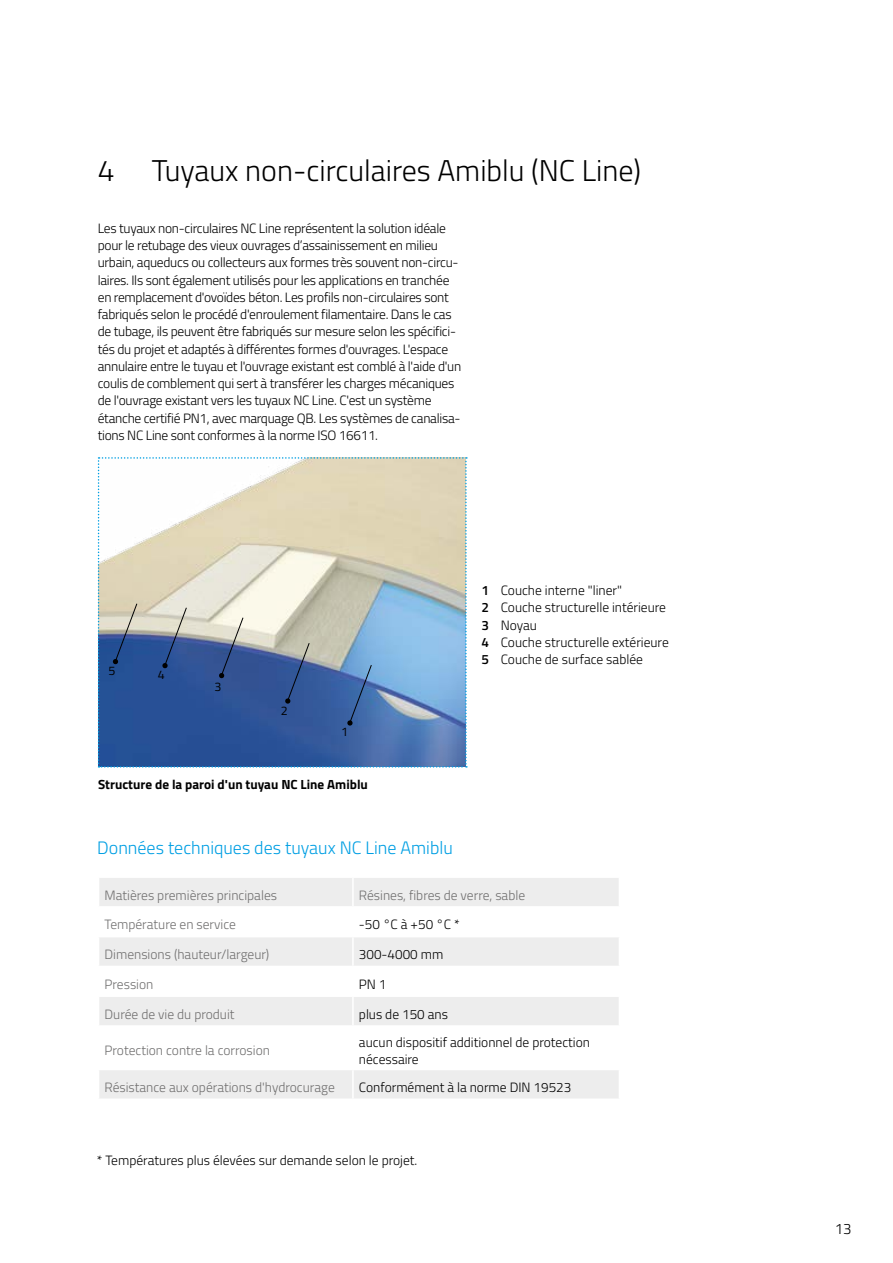
<style>
.page{position:relative;width:893px;height:1263px;background:#fff}
.page>*{position:absolute;margin:0;border:0;box-sizing:border-box;transform-origin:0 0}
.t1{font:300 30px "Titillium Web";color:#000}
.t2{font:300 18px "Titillium Web";color:#009fe3}
.t3{font:300 15px "Titillium Web";color:#000}
.t4{font:300 13.5px/17.2px "Titillium Web";letter-spacing:-.02em;color:#000}
.t5{font:300 13.5px/17.2px "Titillium Web";color:#000}
.t6{font:300 13.5px "Titillium Web";color:#706f6f}
.t7{font:700 13.2px "Titillium Web";color:#000}
.t8{font:12.45px "Titillium Web";color:#000}
.s1{font-weight:600}
</style>
<div class="page">
<svg style="left:98px;top:457px;width:369px;height:311px;background:#9eadbc"></svg>
<div style="left:99px;top:1070px;width:520px;height:28px;background:#ededed"></div>
<hr style="left:352px;top:1070px;width:2px;height:28px;background:#fff">
<svg style="left:99px;top:878px;width:520px;height:147px"></svg>
<h1 class="t1" style="left:98px;top:149px;width:545px">4 Tuyaux non-circulaires Amiblu (NC Line)</h1>
<p class="t4" style="left:98px;top:219px;width:365px">Les tuyaux non-circulaires NC Line représentent la solution idéale pour le retubage des vieux ouvrages d’assainissement en milieu urbain, aqueducs ou collecteurs aux formes très souvent non-circu&shy;laires. Ils sont également utilisés pour les applications en tranchée en remplacement d'ovoïdes béton. Les profils non-circulaires sont fabriqués selon le procédé d'enroulement filamentaire. Dans le cas de tubage, ils peuvent être fabriqués sur mesure selon les spécifici&shy;tés du projet et adaptés à différentes formes d'ouvrages. L'espace annulaire entre le tuyau et l'ouvrage existant est comblé à l'aide d'un coulis de comblement qui sert à transférer les charges mécaniques de l'ouvrage existant vers les tuyaux NC Line. C'est un système étanche certifié PN1, avec marquage QB. Les systèmes de canalisa&shy;tions NC Line sont conformes à la norme ISO 16611.</p>
<p class="t8" style="left:108px;top:661px;width:8px">5</p>
<p class="t8" style="left:158px;top:666px;width:8px">4</p>
<p class="t8" style="left:215px;top:678px;width:8px">3</p>
<p class="t8" style="left:281px;top:701px;width:8px">2</p>
<p class="t8" style="left:341px;top:723px;width:8px">1</p>
<p class="t7" style="left:98px;top:775px;width:271px">Structure de la paroi d'un tuyau NC Line Amiblu</p>
<h2 class="t2" style="left:97px;top:835px;width:357px">Données techniques des tuyaux NC Line Amiblu</h2>
<p class="t5" style="left:482px;top:581px;width:189px"><span class="s1">1</span> Couche interne "liner"<br><span class="s1">2</span> Couche structurelle intérieure<br><span class="s1">3</span> Noyau<br><span class="s1">4</span> Couche structurelle extérieure<br><span class="s1">5</span> Couche de surface sablée</p>
<p class="t6" style="left:105px;top:885px;width:174px">Matières premières principales</p>
<p class="t6" style="left:359px;top:885px;width:168px">Résines, fibres de verre, sable</p>
<p class="t6" style="left:105px;top:915px;width:133px">Température en service</p>
<p class="t4" style="left:359px;top:915px;width:102px">-50 °C à +50 °C *</p>
<p class="t6" style="left:105px;top:945px;width:166px">Dimensions (hauteur/largeur)</p>
<p class="t5" style="left:359px;top:945px;width:86px">300-4000 mm</p>
<p class="t6" style="left:105px;top:974px;width:50px">Pression</p>
<p class="t4" style="left:359px;top:975px;width:29px">PN 1</p>
<p class="t6" style="left:105px;top:1004px;width:132px">Durée de vie du produit</p>
<p class="t5" style="left:359px;top:1005px;width:91px">plus de 150 ans</p>
<p class="t6" style="left:105px;top:1041px;width:167px">Protection contre la corrosion</p>
<p class="t5" style="left:359px;top:1034px;width:233px;line-height:16.2px">aucun dispositif additionnel de protection nécessaire</p>
<p class="t6" style="left:105px;top:1077px;width:232px">Résistance aux opérations d'hydrocurage</p>
<p class="t5" style="left:359px;top:1078px;width:214px">Conformément à la norme DIN 19523</p>
<p class="t5" style="left:97px;top:1150px;width:322px">* Températures plus élevées sur demande selon le projet.</p>
<p class="t3" style="left:835px;top:1217px;width:18px">13</p>
</div>
